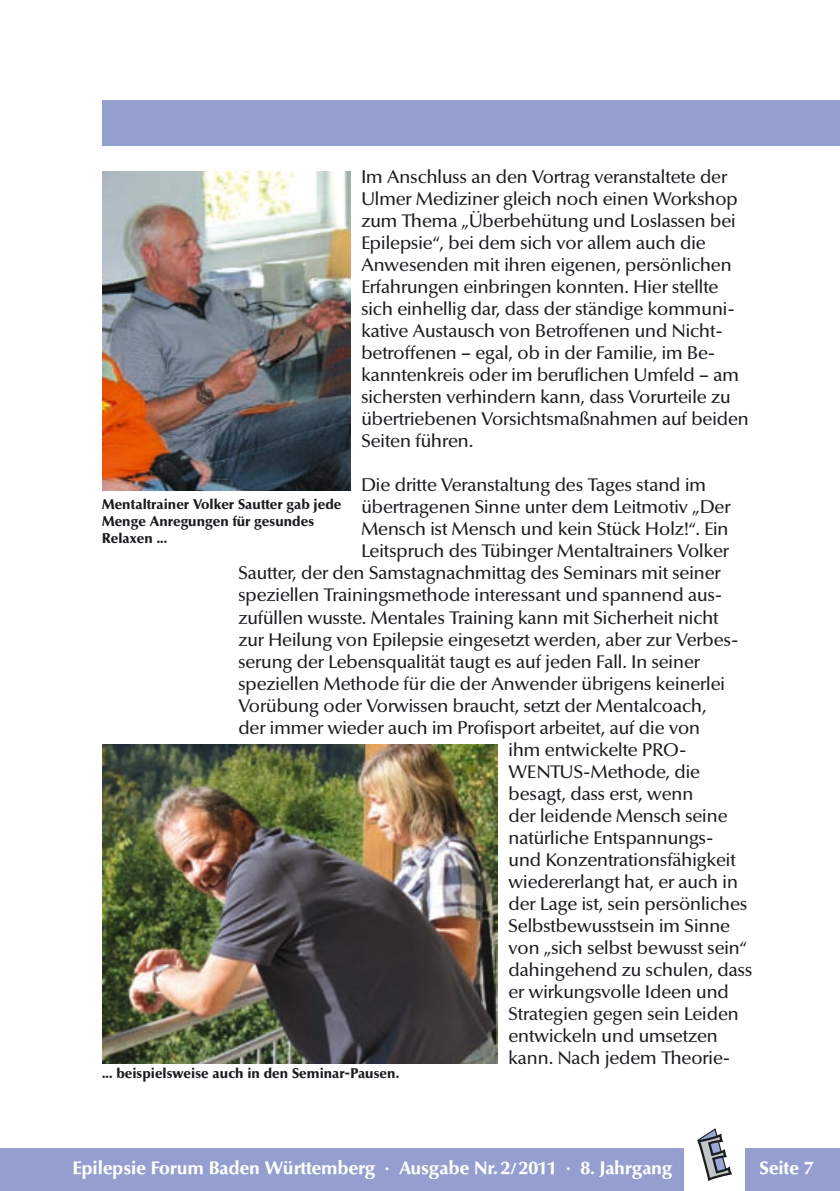
<style>
.page{position:relative;width:840px;height:1191px;background:#fff}
.page>*{position:absolute;margin:0;border:0;box-sizing:border-box;transform-origin:0 0}
.t1{font:500 18px/22px "Optima BQ";color:#1b1c20}
.t2{font:700 18px "Optima BQ";letter-spacing:.01em;color:#fff}
.t3{font:900 14px/16.8px "Optima BQ";color:#1b1c20}
</style>
<div class="page">
<hr style="left:0;top:0;width:1px;height:102px;background:#949ecf">
<div style="left:744px;top:1148px;width:95px;height:43px;background:#949ecf"></div>
<div style="left:0;top:1148px;width:683px;height:43px;background:#949ecf"></div>
<svg style="left:697px;top:1128px;width:35px;height:53px"></svg>
<div style="left:102px;top:101px;width:737px;height:45px;background:#949ecf"></div>
<img style="left:102px;top:171px;width:248px;height:319px">
<img style="left:102px;top:745px;width:395px;height:318px">
<p class="t1" style="left:361px;top:166px;width:389px">Im Anschluss an den Vortrag veranstaltete der Ulmer Mediziner gleich noch einen Workshop zum Thema „Überbehütung und Loslassen bei Epilepsie“, bei dem sich vor allem auch die Anwesenden mit ihren eigenen, persönlichen Erfahrungen einbringen konnten. Hier stellte sich einhellig dar, dass der ständige kommuni&shy;kative Austausch von Betroffenen und Nicht&shy;betroffenen – egal, ob in der Familie, im Be&shy;kanntenkreis oder im beruflichen Umfeld – am sichersten verhindern kann, dass Vorurteile zu übertriebenen Vorsichtsmaßnahmen auf beiden Seiten führen.</p>
<p class="t1" style="left:361px;top:474px;width:346px">Die dritte Veranstaltung des Tages stand im</p>
<p class="t1" style="left:361px;top:496px;width:370px">übertragenen Sinne unter dem Leitmotiv „Der</p>
<p class="t1" style="left:361px;top:518px;width:368px">Mensch ist Mensch und kein Stück Holz!“. Ein</p>
<p class="t1" style="left:361px;top:540px;width:369px">Leitspruch des Tübinger Mentaltrainers Volker</p>
<p class="t1" style="left:238px;top:562px;width:483px">Sautter, der den Samstagnachmittag des Seminars mit seiner</p>
<p class="t1" style="left:238px;top:584px;width:485px">speziellen Trainingsmethode interessant und spannend aus-</p>
<p class="t1" style="left:238px;top:606px;width:481px">zufüllen wusste. Mentales Training kann mit Sicherheit nicht</p>
<p class="t1" style="left:238px;top:628px;width:501px">zur Heilung von Epilepsie eingesetzt werden, aber zur Verbes-</p>
<p class="t1" style="left:238px;top:650px;width:462px">serung der Lebensqualität taugt es auf jeden Fall. In seiner</p>
<p class="t1" style="left:238px;top:672px;width:488px">speziellen Methode für die der Anwender übrigens keinerlei</p>
<p class="t1" style="left:238px;top:694px;width:469px">Vorübung oder Vorwissen braucht, setzt der Mentalcoach,</p>
<p class="t1" style="left:238px;top:716px;width:463px">der immer wieder auch im Profisport arbeitet, auf die von</p>
<p class="t1" style="left:508px;top:738px;width:179px">ihm entwickelte PRO-</p>
<p class="t1" style="left:508px;top:760px;width:193px">WENTUS-Methode, die</p>
<p class="t1" style="left:508px;top:782px;width:186px">besagt, dass erst, wenn</p>
<p class="t1" style="left:508px;top:804px;width:220px">der leidende Mensch seine</p>
<p class="t1" style="left:508px;top:826px;width:206px">natürliche Entspannungs-</p>
<p class="t1" style="left:508px;top:848px;width:228px">und Konzentrationsfähigkeit</p>
<p class="t1" style="left:508px;top:870px;width:231px">wiedererlangt hat, er auch in</p>
<p class="t1" style="left:508px;top:892px;width:240px">der Lage ist, sein persönliches</p>
<p class="t1" style="left:508px;top:914px;width:223px">Selbstbewusstsein im Sinne</p>
<p class="t1" style="left:508px;top:936px;width:240px">von „sich selbst bewusst sein“</p>
<p class="t1" style="left:508px;top:958px;width:245px">dahingehend zu schulen, dass</p>
<p class="t1" style="left:508px;top:980px;width:222px">er wirkungsvolle Ideen und</p>
<p class="t1" style="left:508px;top:1002px;width:231px">Strategien gegen sein Leiden</p>
<p class="t1" style="left:508px;top:1024px;width:210px">entwickeln und umsetzen</p>
<p class="t1" style="left:508px;top:1046px;width:223px">kann. Nach jedem Theorie-</p>
<p class="t3" style="left:102px;top:496px;width:240px">Mentaltrainer Volker Sautter gab jede<br>Menge Anregungen für gesundes<br>Relaxen ...</p>
<p class="t3" style="left:102px;top:1064px;width:298px">... beispielsweise auch in den Seminar-Pausen.</p>
<p class="t2" style="left:72px;top:1157px;width:601px">Epilepsie Forum Baden Württemberg · Ausgabe Nr. 2/2011 · 8. Jahrgang</p>
<p class="t2" style="left:758px;top:1157px;width:41px">Seite</p>
</div>
